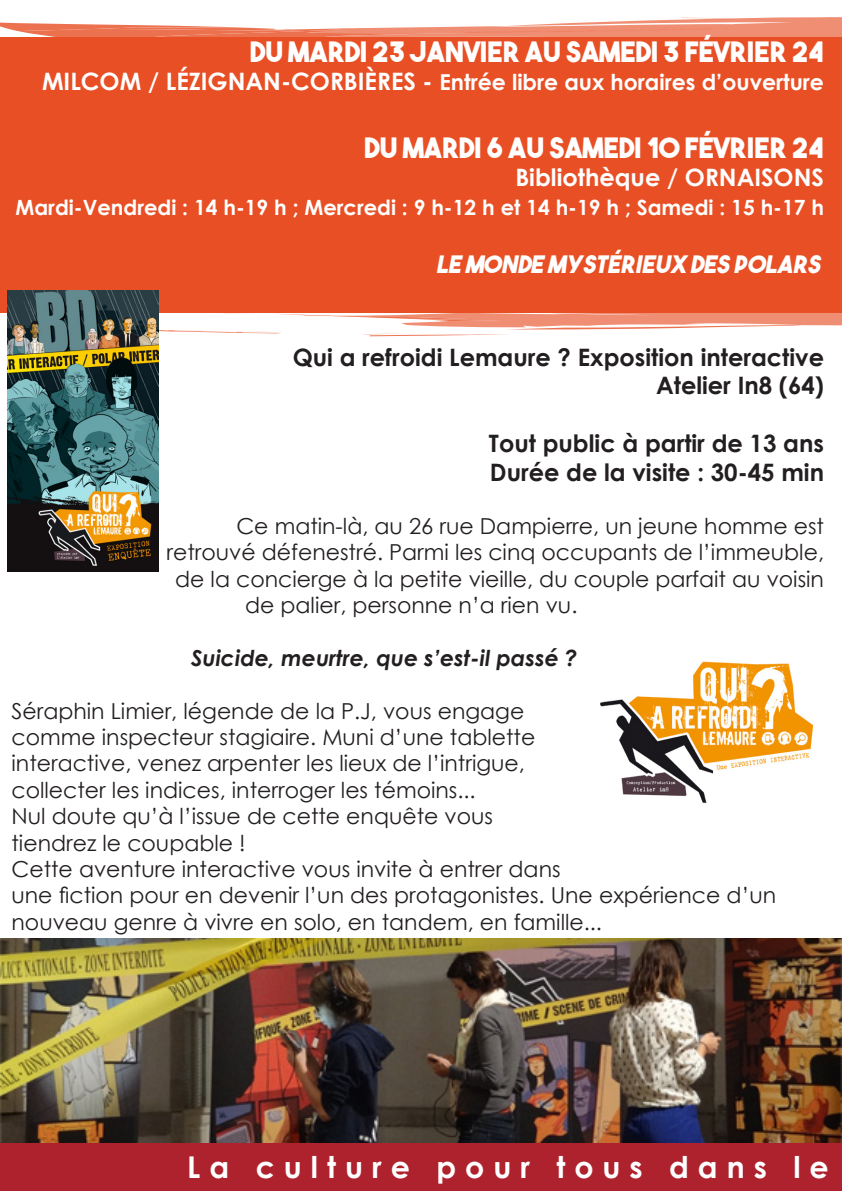
<style>
.page{position:relative;width:842px;height:1191px;background:#fff}
.page>*{position:absolute;margin:0;border:0;box-sizing:border-box;transform-origin:0 0}
.t1{font:700 30px "Century Gothic";letter-spacing:.3em;color:#fff}
.t2{font:28px "The Bold Font";color:#fff}
.t3{font:700 24px "Century Gothic";color:#231f20}
.t4{font:italic 24px "The Bold Font";color:#fff}
.t5{font:700 24px "Century Gothic";color:#fff}
.t6{font:22px/26.4px "Century Gothic";color:#231f20}
.t7{font:700 22px "Century Gothic";color:#fff}
.t8{font:italic 700 22px "Century Gothic";color:#231f20}
.t9{font:700 21px "Century Gothic";color:#fff}
.s1{font-size:24px}
</style>
<div class="page">
<img style="left:1px;top:938px;width:841px;height:205px">
<div style="left:0;top:37px;width:842px;height:276px;background:#e84f24"></div>
<svg style="left:158px;top:296px;width:682px;height:40px"></svg>
<svg style="left:0;top:18px;width:842px;height:19px"></svg>
<div style="left:0;top:1143px;width:842px;height:48px;background:#ae222d"></div>
<img style="left:600px;top:661px;width:214px;height:143px">
<img style="left:7px;top:290px;width:151px;height:281px">
<p class="t2" style="left:250px;top:34px;width:575px">DU MARDI 23 JANVIER AU SAMEDI 3 FÉVRIER 24</p>
<p class="t7" style="left:42px;top:66px;width:783px"><span class="s1">MILCOM / LÉZIGNAN-CORBIÈRES -</span> Entrée libre aux horaires d’ouverture</p>
<p class="t2" style="left:364px;top:130px;width:461px">DU MARDI 6 AU SAMEDI 10 FÉVRIER 24</p>
<p class="t5" style="left:515px;top:159px;width:310px">Bibliothèque / ORNAISONS</p>
<p class="t9" style="left:16px;top:192px;width:810px">Mardi-Vendredi : 14 h-19 h ; Mercredi : 9 h-12 h et 14 h-19 h ; Samedi : 15 h-17 h</p>
<p class="t4" style="left:436px;top:249px;width:395px">LE MONDE MYSTÉRIEUX DES POLARS…</p>
<p class="t3" style="left:293px;top:339px;width:533px">Qui a refroidi Lemaure ? Exposition interactive</p>
<p class="t3" style="left:656px;top:367px;width:169px">Atelier In8 (64)</p>
<p class="t3" style="left:489px;top:425px;width:337px">Tout public à partir de 13 ans</p>
<p class="t3" style="left:490px;top:454px;width:336px">Durée de la visite : 30-45 min</p>
<p class="t6" style="left:236px;top:512px;width:589px">Ce matin-là, au 26 rue Dampierre, un jeune homme est</p>
<p class="t6" style="left:166px;top:538px;width:659px">retrouvé défenestré. Parmi les cinq occupants de l’immeuble,</p>
<p class="t6" style="left:175px;top:565px;width:650px">de la concierge à la petite vieille, du couple parfait au voisin</p>
<p class="t6" style="left:245px;top:591px;width:334px">de palier, personne n’a rien vu.</p>
<p class="t8" style="left:191px;top:641px;width:388px">Suicide, meurtre, que s’est-il passé ?</p>
<p class="t6" style="left:12px;top:697px;width:525px">Séraphin Limier, légende de la P.J, vous engage comme inspecteur stagiaire. Muni d’une tablette interactive, venez arpenter les lieux de l’intrigue, collecter les indices, interroger les témoins...</p>
<p class="t6" style="left:12px;top:802px;width:483px">Nul doute qu’à l’issue de cette enquête vous tiendrez le coupable !</p>
<p class="t6" style="left:12px;top:855px;width:766px">Cette aventure interactive vous invite à entrer dans<br>une fiction pour en devenir l’un des protagonistes. Une expérience d’un nouveau genre à vivre en solo, en tandem, en famille...</p>
<p class="t1" style="left:187px;top:1144px;width:643px">La culture pour tous dans le</p>
</div>
